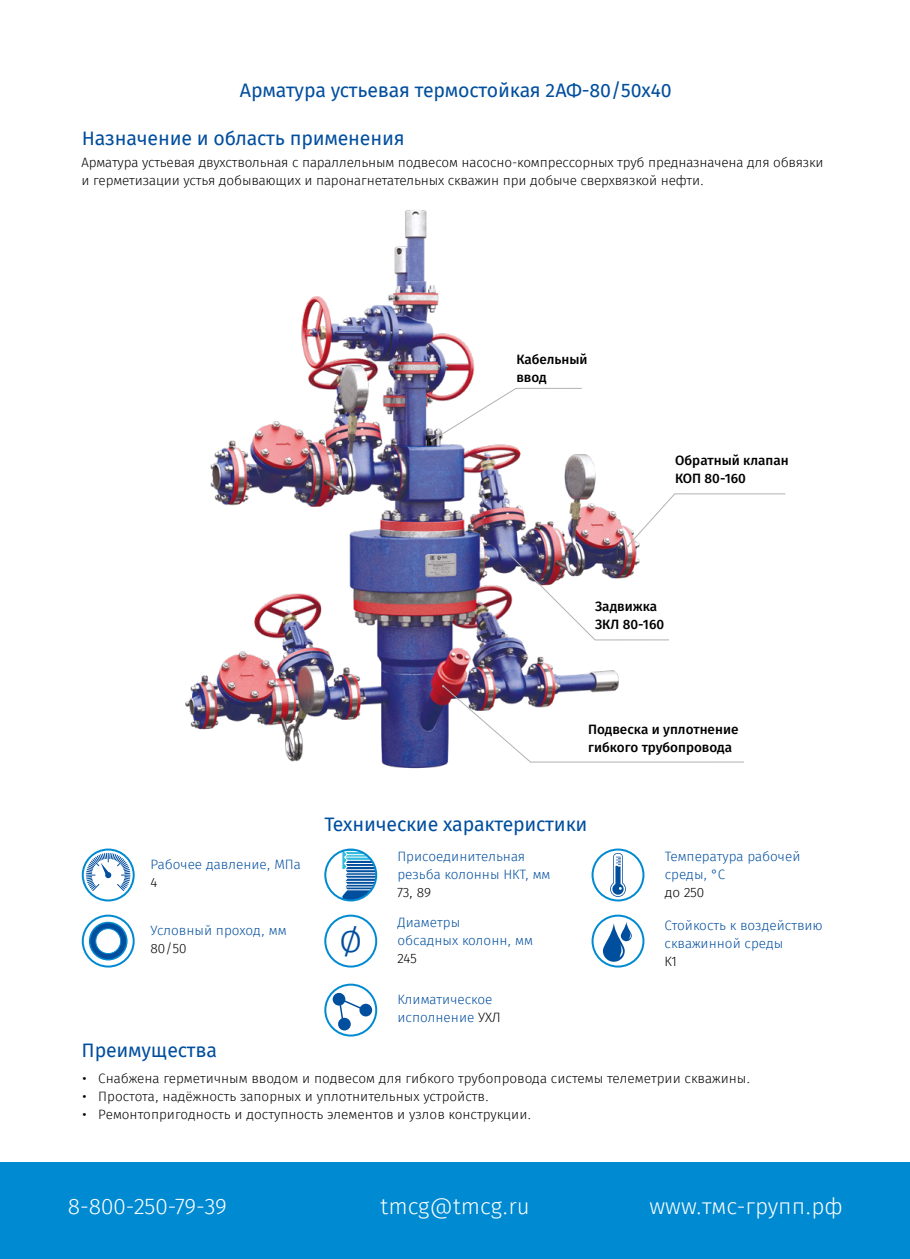
<style>
.page{position:relative;width:910px;height:1259px;background:#fff}
.page>*{position:absolute;margin:0;border:0;box-sizing:border-box;transform-origin:0 0}
.t1{font:300 37.95px "Fira Sans";color:#004e9e}
.t2{font:300 22.5px "Fira Sans";color:#fff}
.t3{font:19.5px "Fira Sans";letter-spacing:-.01em;color:#004e9e}
.t4{font:300 13.5px/18px "Fira Sans";letter-spacing:-.01em;color:#000}
.t5{font:300 13.5px/18px "Fira Sans";color:#004e9e}
.t6{font:500 13.5px/18px "Fira Sans";color:#000}
.s1{color:#000}
</style>
<div class="page">
<div style="left:0;top:1162px;width:910px;height:97px;background:#008ad2"></div>
<svg style="left:86px;top:852px;width:45px;height:39px"></svg>
<div style="left:82px;top:848px;width:53px;height:53px;border:2px solid #008ad2;border-radius:50%"></div>
<div style="left:82px;top:914px;width:53px;height:53px;border:2px solid #008ad2;border-radius:50%"></div>
<svg style="left:90px;top:922px;width:37px;height:37px"></svg>
<div style="left:89px;top:921px;width:39px;height:39px;border:1px solid #008ad2;border-radius:50%"></div>
<div style="left:96px;top:928px;width:25px;height:25px;background:#fff;border-radius:50%"></div>
<div style="left:95px;top:928px;width:26px;height:26px;border:1px solid #008ad2;border-radius:50%"></div>
<svg style="left:341px;top:851px;width:35px;height:50px"></svg>
<div style="left:324px;top:848px;width:53px;height:53px;border:2px solid #008ad2;border-radius:50%"></div>
<div style="left:324px;top:983px;width:53px;height:53px;border:2px solid #008ad2;border-radius:50%"></div>
<div style="left:359px;top:1003px;width:13px;height:13px;background:#004e9e;border-radius:50%"></div>
<div style="left:338px;top:1017px;width:13px;height:13px;background:#004e9e;border-radius:50%"></div>
<div style="left:333px;top:993px;width:12px;height:12px;background:#004e9e;border-radius:50%"></div>
<svg style="left:338px;top:997px;width:29px;height:29px"></svg>
<svg style="left:610px;top:853px;width:16px;height:44px"></svg>
<div style="left:592px;top:848px;width:52px;height:53px;border:2px solid #008ad2;border-radius:50%"></div>
<div style="left:592px;top:914px;width:52px;height:53px;border:2px solid #008ad2;border-radius:50%"></div>
<svg style="left:603px;top:922px;width:29px;height:39px"></svg>
<div style="left:324px;top:914px;width:53px;height:53px;border:2px solid #008ad2;border-radius:50%"></div>
<img style="left:185px;top:210px;width:464px;height:559px">
<svg style="left:499px;top:493px;width:287px;height:147px"></svg>
<svg style="left:430px;top:388px;width:152px;height:54px"></svg>
<svg style="left:442px;top:685px;width:302px;height:77px"></svg>
<h3 class="t3" style="left:240px;top:77px;width:433px">Арматура устьевая термостойкая 2АФ-80/50х40</h3>
<h3 class="t3" style="left:82px;top:124px;width:324px">Назначение и область применения</h3>
<p class="t4" style="left:82px;top:154px;width:744px">Арматура устьевая двухствольная с параллельным подвесом насосно-компрессорных труб предназначена для обвязки и герметизации устья добывающих и паронагнетательных скважин при добыче сверхвязкой нефти.</p>
<p class="t6" style="left:516px;top:351px;width:73px">Кабельный ввод</p>
<p class="t6" style="left:675px;top:452px;width:115px">Обратный клапан<br>КОП 80-160</p>
<p class="t6" style="left:595px;top:598px;width:71px">Задвижка<br>ЗКЛ 80-160</p>
<p class="t6" style="left:588px;top:721px;width:152px">Подвеска и уплотнение гибкого трубопровода</p>
<p class="t5" style="left:151px;top:856px;width:152px">Рабочее давление, МПа</p>
<p class="t4" style="left:151px;top:874px;width:8px">4</p>
<p class="t5" style="left:151px;top:922px;width:138px">Условный проход, мм</p>
<p class="t4" style="left:151px;top:940px;width:37px">80/50</p>
<h3 class="t3" style="left:324px;top:810px;width:265px">Технические характеристики</h3>
<p class="t5" style="left:397px;top:848px;width:155px">Присоединительная резьба колонны НКТ, мм</p>
<p class="t4" style="left:397px;top:884px;width:35px">73, 89</p>
<h1 class="t1" style="left:339px;top:912px;width:25px">Ø</h1>
<p class="t5" style="left:397px;top:914px;width:137px">Диаметры<br>обсадных колонн, мм</p>
<p class="t4" style="left:397px;top:950px;width:21px">245</p>
<p class="t5" style="left:397px;top:991px;width:105px">Климатическое исполнение <span class="s1">УХЛ</span></p>
<p class="t5" style="left:665px;top:848px;width:137px">Температура рабочей среды, °С</p>
<p class="t4" style="left:665px;top:884px;width:41px">до 250</p>
<p class="t5" style="left:665px;top:917px;width:160px">Стойкость к воздействию скважинной среды</p>
<p class="t4" style="left:665px;top:953px;width:14px">К1</p>
<h3 class="t3" style="left:82px;top:1037px;width:137px">Преимущества</h3>
<p class="t4" style="left:82px;top:1070px;width:670px">• Снабжена герметичным вводом и подвесом для гибкого трубопровода системы телеметрии скважины.</p>
<p class="t4" style="left:82px;top:1088px;width:408px">• Простота, надёжность запорных и уплотнительных устройств.</p>
<p class="t4" style="left:82px;top:1106px;width:451px">• Ремонтопригодность и доступность элементов и узлов конструкции.</p>
<h2 class="t2" style="left:68px;top:1190px;width:161px">8-800-250-79-39</h2>
<h2 class="t2" style="left:380px;top:1190px;width:151px">tmcg@tmcg.ru</h2>
<h2 class="t2" style="left:649px;top:1190px;width:195px">www.тмс-групп.рф</h2>
</div>
